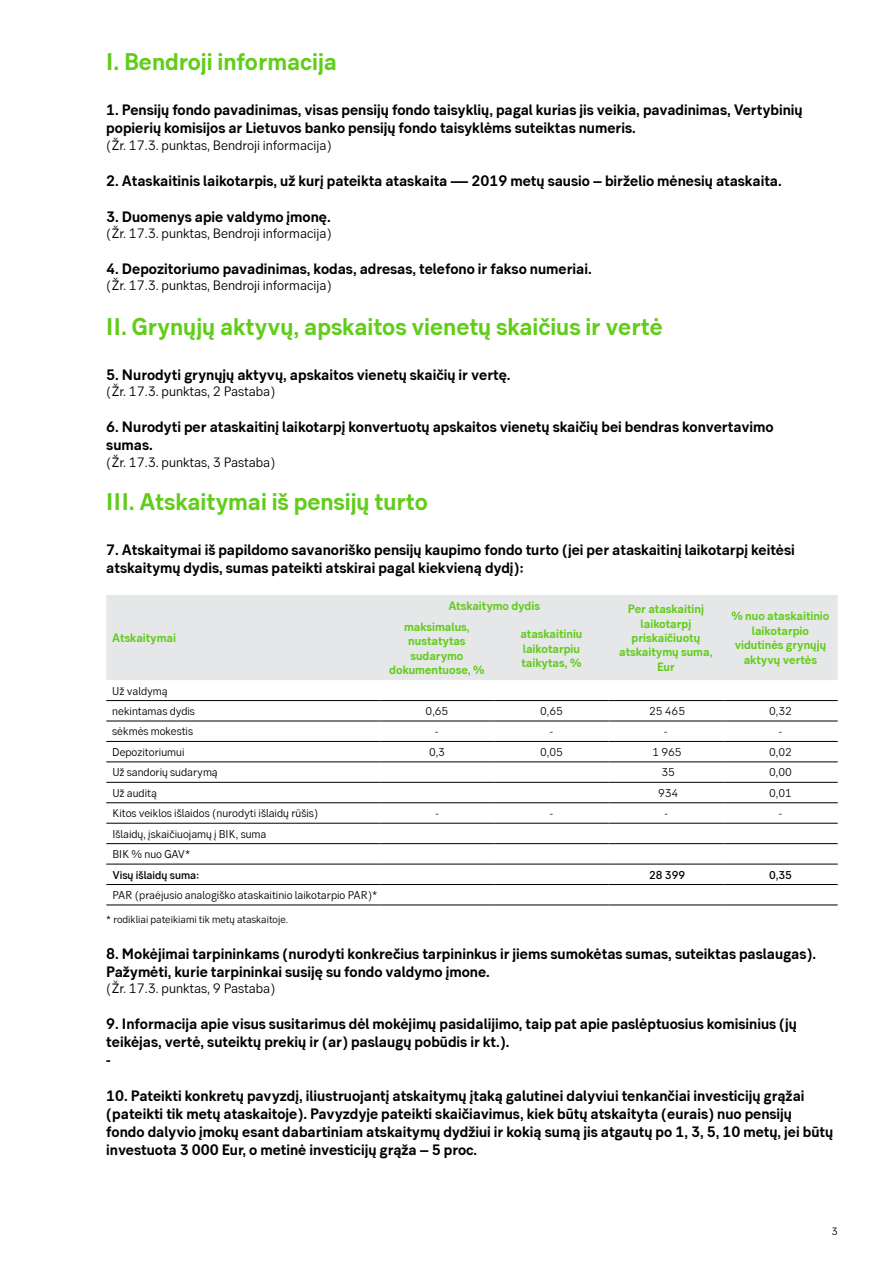
<style>
.page{position:relative;width:893px;height:1263px;background:#fff}
.page>*{position:absolute;margin:0;border:0;box-sizing:border-box;transform-origin:0 0}
.t1{font:700 24px "SEB Sans Serif";color:#60cd18}
.t2{font:700 15px/18px "SEB Sans Serif";color:#000}
.t3{font:13.5px "SEB Sans Serif";color:#000}
.t4{font:700 12px/14.4px "SEB Sans Serif";color:#60cd18;text-align:center}
.t5{font:11.25px/20.4px "SEB Sans Serif";color:#000}
.t6{font:500 11.25px "SEB Sans Serif";color:#000}
.t7{font:10.5px "SEB Sans Serif";color:#000}
</style>
<div class="page">
<div style="left:106px;top:595px;width:732px;height:85px;background:#e6e7e8"></div>
<hr style="left:106px;top:700px;width:274px;height:1px;background:#000">
<hr style="left:380px;top:700px;width:114px;height:1px;background:#000">
<hr style="left:494px;top:700px;width:115px;height:1px;background:#000">
<hr style="left:609px;top:700px;width:114px;height:1px;background:#000">
<hr style="left:723px;top:700px;width:115px;height:1px;background:#000">
<hr style="left:106px;top:721px;width:274px;height:1px;background:#000">
<hr style="left:380px;top:721px;width:114px;height:1px;background:#000">
<hr style="left:494px;top:721px;width:115px;height:1px;background:#000">
<hr style="left:609px;top:721px;width:114px;height:1px;background:#000">
<hr style="left:723px;top:721px;width:115px;height:1px;background:#000">
<hr style="left:106px;top:741px;width:274px;height:1px;background:#000">
<hr style="left:380px;top:741px;width:114px;height:1px;background:#000">
<hr style="left:494px;top:741px;width:115px;height:1px;background:#000">
<hr style="left:609px;top:741px;width:114px;height:1px;background:#000">
<hr style="left:723px;top:741px;width:115px;height:1px;background:#000">
<hr style="left:106px;top:762px;width:274px;height:1px;background:#000">
<hr style="left:380px;top:762px;width:114px;height:1px;background:#000">
<hr style="left:494px;top:762px;width:115px;height:1px;background:#000">
<hr style="left:609px;top:762px;width:114px;height:1px;background:#000">
<hr style="left:723px;top:762px;width:115px;height:1px;background:#000">
<hr style="left:106px;top:782px;width:274px;height:1px;background:#000">
<hr style="left:380px;top:782px;width:114px;height:1px;background:#000">
<hr style="left:494px;top:782px;width:115px;height:1px;background:#000">
<hr style="left:609px;top:782px;width:114px;height:1px;background:#000">
<hr style="left:723px;top:782px;width:115px;height:1px;background:#000">
<hr style="left:106px;top:802px;width:274px;height:1px;background:#000">
<hr style="left:380px;top:802px;width:114px;height:1px;background:#000">
<hr style="left:494px;top:802px;width:115px;height:1px;background:#000">
<hr style="left:609px;top:802px;width:114px;height:1px;background:#000">
<hr style="left:723px;top:802px;width:115px;height:1px;background:#000">
<hr style="left:106px;top:823px;width:274px;height:1px;background:#000">
<hr style="left:380px;top:823px;width:114px;height:1px;background:#000">
<hr style="left:494px;top:823px;width:115px;height:1px;background:#000">
<hr style="left:609px;top:823px;width:114px;height:1px;background:#000">
<hr style="left:723px;top:823px;width:115px;height:1px;background:#000">
<hr style="left:106px;top:843px;width:274px;height:1px;background:#000">
<hr style="left:380px;top:843px;width:114px;height:1px;background:#000">
<hr style="left:494px;top:843px;width:115px;height:1px;background:#000">
<hr style="left:609px;top:843px;width:114px;height:1px;background:#000">
<hr style="left:723px;top:843px;width:115px;height:1px;background:#000">
<hr style="left:106px;top:864px;width:274px;height:1px;background:#000">
<hr style="left:380px;top:864px;width:114px;height:1px;background:#000">
<hr style="left:494px;top:864px;width:115px;height:1px;background:#000">
<hr style="left:609px;top:864px;width:114px;height:1px;background:#000">
<hr style="left:723px;top:864px;width:115px;height:1px;background:#000">
<hr style="left:106px;top:884px;width:274px;height:1px;background:#000">
<hr style="left:380px;top:884px;width:114px;height:1px;background:#000">
<hr style="left:494px;top:884px;width:115px;height:1px;background:#000">
<hr style="left:609px;top:884px;width:114px;height:1px;background:#000">
<hr style="left:723px;top:884px;width:115px;height:1px;background:#000">
<hr style="left:106px;top:905px;width:274px;height:1px;background:#000">
<hr style="left:380px;top:905px;width:114px;height:1px;background:#000">
<hr style="left:494px;top:905px;width:115px;height:1px;background:#000">
<hr style="left:609px;top:905px;width:114px;height:1px;background:#000">
<hr style="left:723px;top:905px;width:115px;height:1px;background:#000">
<h1 class="t1" style="left:106px;top:48px;width:232px">I. Bendroji informacija</h1>
<p class="t2" style="left:106px;top:101px;width:698px">1. Pensijų fondo pavadinimas, visas pensijų fondo taisyklių, pagal kurias jis veikia, pavadinimas, Vertybinių popierių komisijos ar Lietuvos banko pensijų fondo taisyklėms suteiktas numeris.</p>
<p class="t3" style="left:106px;top:137px;width:227px">(Žr. 17.3. punktas, Bendroji informacija)</p>
<p class="t2" style="left:106px;top:171px;width:677px">2. Ataskaitinis laikotarpis, už kurį pateikta ataskaita — 2019 metų sausio – birželio mėnesių ataskaita.</p>
<p class="t2" style="left:106px;top:207px;width:226px">3. Duomenys apie valdymo įmonę.</p>
<p class="t3" style="left:106px;top:225px;width:227px">(Žr. 17.3. punktas, Bendroji informacija)</p>
<p class="t2" style="left:106px;top:259px;width:487px">4. Depozitoriumo pavadinimas, kodas, adresas, telefono ir fakso numeriai.</p>
<p class="t3" style="left:106px;top:277px;width:227px">(Žr. 17.3. punktas, Bendroji informacija)</p>
<h1 class="t1" style="left:106px;top:312px;width:558px">II. Grynųjų aktyvų, apskaitos vienetų skaičius ir vertė</h1>
<p class="t2" style="left:106px;top:366px;width:406px">5. Nurodyti grynųjų aktyvų, apskaitos vienetų skaičių ir vertę.</p>
<p class="t3" style="left:106px;top:384px;width:171px">(Žr. 17.3. punktas, 2 Pastaba)</p>
<p class="t2" style="left:106px;top:418px;width:669px">6. Nurodyti per ataskaitinį laikotarpį konvertuotų apskaitos vienetų skaičių bei bendras konvertavimo sumas.</p>
<p class="t3" style="left:106px;top:454px;width:171px">(Žr. 17.3. punktas, 3 Pastaba)</p>
<h1 class="t1" style="left:106px;top:487px;width:323px">III. Atskaitymai iš pensijų turto</h1>
<p class="t2" style="left:106px;top:540px;width:690px">7. Atskaitymai iš papildomo savanoriško pensijų kaupimo fondo turto (jei per ataskaitinį laikotarpį keitėsi atskaitymų dydis, sumas pateikti atskirai pagal kiekvieną dydį):</p>
<p class="t4" style="left:112px;top:630px;width:65px">Atskaitymai</p>
<p class="t5" style="left:112px;top:680px;width:84px">Už valdymą nekintamas dydis</p>
<p class="t4" style="left:448px;top:598px;width:93px">Atskaitymo dydis</p>
<p class="t4" style="left:619px;top:602px;width:95px">Per ataskaitinį laikotarpį priskaičiuotų atskaitymų suma,<br>Eur</p>
<p class="t4" style="left:731px;top:609px;width:99px">% nuo ataskaitinio laikotarpio vidutinės grynųjų aktyvų vertės</p>
<p class="t4" style="left:389px;top:619px;width:97px">maksimalus, nustatytas sudarymo dokumentuose, %</p>
<p class="t4" style="left:520px;top:627px;width:64px;text-align:left">ataskaitiniu laikotarpiu taikytas, %</p>
<p class="t5" style="left:426px;top:701px;width:24px">0,65</p>
<p class="t5" style="left:540px;top:701px;width:24px">0,65</p>
<p class="t5" style="left:649px;top:701px;width:37px">25 465</p>
<p class="t5" style="left:769px;top:701px;width:24px">0,32</p>
<p class="t5" style="left:112px;top:721px;width:82px">sėkmės mokestis</p>
<p class="t5" style="left:435px;top:721px;width:5px">-</p>
<p class="t5" style="left:550px;top:721px;width:5px">-</p>
<p class="t5" style="left:664px;top:721px;width:5px">-</p>
<p class="t5" style="left:779px;top:721px;width:5px">-</p>
<p class="t5" style="left:112px;top:742px;width:74px">Depozitoriumui</p>
<p class="t5" style="left:429px;top:742px;width:17px">0,3</p>
<p class="t5" style="left:540px;top:742px;width:24px">0,05</p>
<p class="t5" style="left:652px;top:742px;width:31px">1 965</p>
<p class="t5" style="left:769px;top:742px;width:24px">0,02</p>
<p class="t5" style="left:112px;top:762px;width:107px">Už sandorių sudarymą</p>
<p class="t5" style="left:661px;top:762px;width:15px">35</p>
<p class="t5" style="left:769px;top:762px;width:24px">0,00</p>
<p class="t5" style="left:112px;top:782px;width:46px">Už auditą</p>
<p class="t5" style="left:658px;top:782px;width:22px">934</p>
<p class="t5" style="left:769px;top:782px;width:24px">0,01</p>
<p class="t5" style="left:112px;top:803px;width:207px">Kitos veiklos išlaidos (nurodyti išlaidų rūšis)</p>
<p class="t5" style="left:435px;top:803px;width:5px">-</p>
<p class="t5" style="left:550px;top:803px;width:5px">-</p>
<p class="t5" style="left:664px;top:803px;width:5px">-</p>
<p class="t5" style="left:779px;top:803px;width:5px">-</p>
<p class="t5" style="left:112px;top:823px;width:155px">Išlaidų, įskaičiuojamų į BIK, suma<br>BIK % nuo GAV*</p>
<p class="t6" style="left:112px;top:868px;width:89px">Visų išlaidų suma:</p>
<p class="t6" style="left:649px;top:868px;width:37px">28 399</p>
<p class="t6" style="left:769px;top:868px;width:24px">0,35</p>
<p class="t5" style="left:112px;top:885px;width:267px">PAR (praėjusio analogiško ataskaitinio laikotarpio PAR)*</p>
<p class="t7" style="left:106px;top:913px;width:183px">* rodikliai pateikiami tik metų ataskaitoje.</p>
<p class="t2" style="left:106px;top:945px;width:711px">8. Mokėjimai tarpininkams (nurodyti konkrečius tarpininkus ir jiems sumokėtas sumas, suteiktas paslaugas).<br>Pažymėti, kurie tarpininkai susiję su fondo valdymo įmone.</p>
<p class="t3" style="left:106px;top:981px;width:171px">(Žr. 17.3. punktas, 9 Pastaba)</p>
<p class="t2" style="left:106px;top:1015px;width:692px">9. Informacija apie visus susitarimus dėl mokėjimų pasidalijimo, taip pat apie paslėptuosius komisinius (jų teikėjas, vertė, suteiktų prekių ir (ar) paslaugų pobūdis ir kt.).<br>-</p>
<p class="t2" style="left:106px;top:1087px;width:728px">10. Pateikti konkretų pavyzdį, iliustruojantį atskaitymų įtaką galutinei dalyviui tenkančiai investicijų grąžai (pateikti tik metų ataskaitoje). Pavyzdyje pateikti skaičiavimus, kiek būtų atskaityta (eurais) nuo pensijų fondo dalyvio įmokų esant dabartiniam atskaitymų dydžiui ir kokią sumą jis atgautų po 1, 3, 5, 10 metų, jei būtų investuota 3 000 Eur, o metinė investicijų grąža – 5 proc.</p>
<p class="t7" style="left:831px;top:1225px;width:8px">3</p>
</div>
